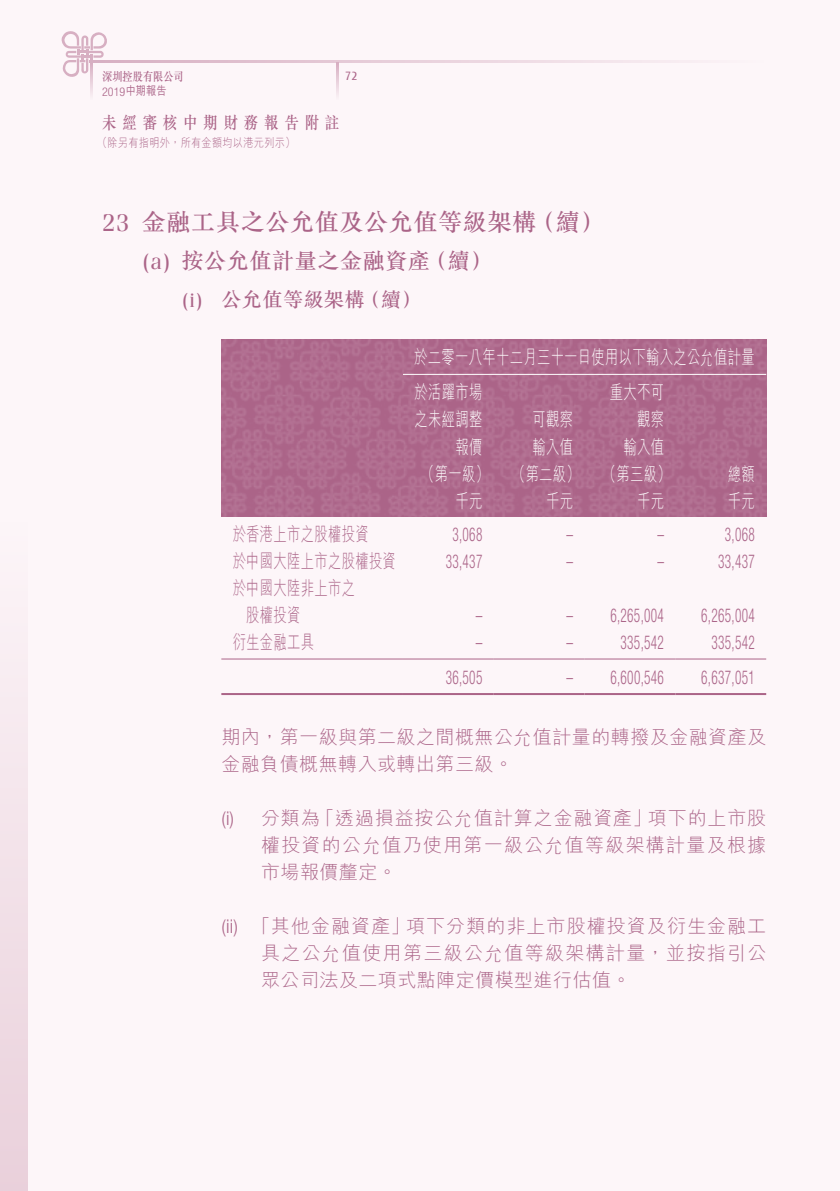
<style>
.page{position:relative;width:840px;height:1191px;background:#fff}
.page>*{position:absolute;margin:0;border:0;box-sizing:border-box;transform-origin:0 0}
.t1{font:500 24px "M Sung HK";letter-spacing:.03em;color:#ab6488}
.t2{font:500 22px "M Sung HK";letter-spacing:.03em;color:#ab6488}
.t3{font:500 20px "M Sung HK";letter-spacing:.03em;color:#ab6488}
.t4{font:300 19px/27px "M Hei HK";letter-spacing:.025em;color:#ab6488;text-align:justify}
.t5{font:300 condensed 19px "Helvetica Neue LT Std";letter-spacing:.025em;color:#ab6488;scale:.7 1}
.t6{font:300 19px/35.6px "M Hei HK";letter-spacing:.025em;color:#fff;scale:.7 1}
.t7{font:300 19px/27px "M Hei HK";letter-spacing:.025em;color:#ab6488;scale:.7 1}
.t8{font:500 17px "M Sung HK";letter-spacing:.4em;color:#ab6488;scale:.85 1}
.t9{font:condensed 13px "Modena";color:#ab6488}
.t10{font:300 12px "M Hei HK";letter-spacing:.025em;color:#ab6488;scale:.85 1}
.t11{font:500 12px "M Sung HK";color:#ab6488;scale:.85 1}
.t12{font:300 condensed 12px "Helvetica Neue LT Std";color:#ab6488}
.s1{font-family:"M Hei HK";font-weight:500;font-stretch:normal}
.s2{font-family:"Fenice Std";font-weight:400}
.s3{font-family:"Helvetica Neue LT Std";font-stretch:condensed}
</style>
<div class="page">
<div style="left:0;top:0;width:839px;height:1191px;background:#fdf6f9"></div>
<div style="left:0;top:522px;width:28px;height:669px;background:linear-gradient(to bottom,#fcf5f8,#e9d0db)"></div>
<hr style="left:91px;top:63px;width:2px;height:37px;background:#d7afc2">
<hr style="left:89px;top:60px;width:676px;height:2px;background:#d7afc2">
<svg style="left:61px;top:31px;width:48px;height:47px"></svg>
<hr style="left:336px;top:63px;width:2px;height:37px;background:#d7afc2">
<div style="left:221px;top:339px;width:544px;height:177px;background:#af6b8e"></div>
<hr style="left:403px;top:374px;width:362px;height:1px;background:#fff">
<hr style="left:221px;top:658px;width:182px;height:1px;background:#ab6488">
<hr style="left:403px;top:658px;width:90px;height:1px;background:#ab6488">
<hr style="left:493px;top:658px;width:91px;height:1px;background:#ab6488">
<hr style="left:584px;top:658px;width:91px;height:1px;background:#ab6488">
<hr style="left:675px;top:658px;width:90px;height:1px;background:#ab6488">
<hr style="left:221px;top:693px;width:182px;height:2px;background:#ab6488">
<hr style="left:403px;top:693px;width:90px;height:2px;background:#ab6488">
<hr style="left:493px;top:693px;width:91px;height:2px;background:#ab6488">
<hr style="left:584px;top:693px;width:91px;height:2px;background:#ab6488">
<hr style="left:675px;top:693px;width:90px;height:2px;background:#ab6488">
<p class="t11" style="left:102px;top:68px;width:97px">深圳控股有限公司</p>
<p class="t12" style="left:102px;top:85px;width:66px">2019<span class="s1">中期報告</span></p>
<p class="t9" style="left:345px;top:70px;width:14px">72</p>
<p class="t8" style="left:102px;top:111px;width:280px">未經審核中期財務報告附註</p>
<p class="t10" style="left:97px;top:134px;width:235px">（除另有指明外，所有金額均以港元列示）</p>
<p class="t1" style="left:102px;top:206px;width:503px"><span class="s2">23</span> 金融工具之公允值及公允值等級架構（續）</p>
<p class="t2" style="left:142px;top:245px;width:352px"><span class="s2">(a)</span> 按公允值計量之金融資產（續）</p>
<p class="t3" style="left:181px;top:285px;width:241px"><span class="s2">(i)</span> 公允值等級架構（續）</p>
<p class="t6" style="left:414px;top:338px;width:487px">於二零一八年十二月三十一日使用以下輸入之公允值計量於活躍市場</p>
<p class="t6" style="left:414px;top:401px;width:98px">之未經調整</p>
<p class="t6" style="left:455px;top:428px;width:40px">報價</p>
<p class="t6" style="left:421px;top:455px;width:98px">（第一級）</p>
<p class="t6" style="left:609px;top:374px;width:79px">重大不可</p>
<p class="t6" style="left:636px;top:401px;width:40px">觀察</p>
<p class="t6" style="left:623px;top:428px;width:59px">輸入值</p>
<p class="t6" style="left:602px;top:455px;width:98px">（第三級）</p>
<p class="t6" style="left:727px;top:455px;width:40px">總額</p>
<p class="t6" style="left:532px;top:401px;width:59px">可觀察</p>
<p class="t6" style="left:532px;top:428px;width:59px">輸入值</p>
<p class="t6" style="left:511px;top:455px;width:98px">（第二級）</p>
<p class="t6" style="left:455px;top:482px;width:40px">千元</p>
<p class="t6" style="left:546px;top:482px;width:40px">千元</p>
<p class="t6" style="left:636px;top:482px;width:40px">千元</p>
<p class="t6" style="left:727px;top:482px;width:40px">千元</p>
<p class="t7" style="left:232px;top:519px;width:196px">於香港上市之股權投資</p>
<p class="t5" style="left:452px;top:523px;width:44px">3,068</p>
<p class="t5" style="left:566px;top:523px;width:11px">–</p>
<p class="t5" style="left:657px;top:523px;width:11px">–</p>
<p class="t5" style="left:724px;top:523px;width:44px">3,068</p>
<p class="t7" style="left:232px;top:546px;width:235px">於中國大陸上市之股權投資</p>
<p class="t5" style="left:445px;top:550px;width:54px">33,437</p>
<p class="t5" style="left:566px;top:550px;width:11px">–</p>
<p class="t5" style="left:657px;top:550px;width:11px">–</p>
<p class="t5" style="left:717px;top:550px;width:54px">33,437</p>
<p class="t7" style="left:246px;top:573px;width:157px;text-indent:-14px">於中國大陸非上市之股權投資</p>
<p class="t5" style="left:475px;top:604px;width:11px">–</p>
<p class="t5" style="left:566px;top:604px;width:141px">– 6,265,004</p>
<p class="t5" style="left:700px;top:604px;width:78px">6,265,004</p>
<p class="t7" style="left:232px;top:627px;width:118px">衍生金融工具</p>
<p class="t5" style="left:475px;top:631px;width:11px">–</p>
<p class="t5" style="left:566px;top:631px;width:11px">–</p>
<p class="t5" style="left:620px;top:631px;width:64px">335,542</p>
<p class="t5" style="left:711px;top:631px;width:64px">335,542</p>
<p class="t5" style="left:445px;top:666px;width:54px">36,505</p>
<p class="t5" style="left:566px;top:666px;width:141px">– 6,600,546</p>
<p class="t5" style="left:700px;top:666px;width:78px">6,637,051</p>
<p class="t4" style="left:221px;top:723px;width:546px">期內，第一級與第二級之間概無公允值計量的轉撥及金融資產及金融負債概無轉入或轉出第三級。</p>
<p class="t4" style="left:261px;top:804px;width:506px;text-indent:-40px"><span class="s3">(i)</span> 分類為「透過損益按公允值計算之金融資產」項下的上市股權投資的公允值乃使用第一級公允值等級架構計量及根據市場報價釐定。</p>
<p class="t4" style="left:261px;top:912px;width:506px;text-indent:-40px"><span class="s3">(ii)</span> 「其他金融資產」項下分類的非上市股權投資及衍生金融工具之公允值使用第三級公允值等級架構計量，並按指引公眾公司法及二項式點陣定價模型進行估值。</p>
</div>
